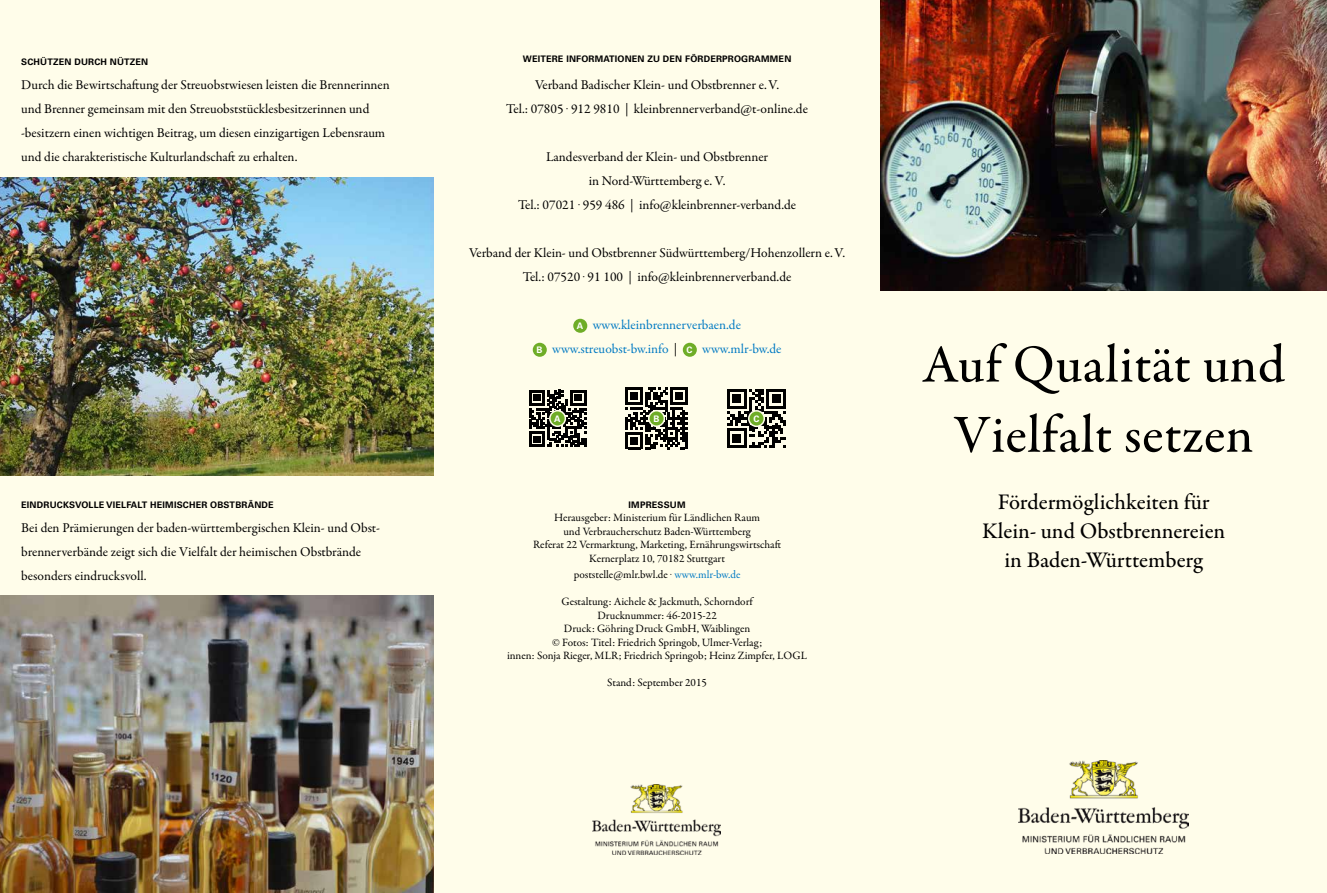
<style>
.page{position:relative;width:1327px;height:893px;background:#fffdea}
.page>*{position:absolute;margin:0;border:0;box-sizing:border-box;transform-origin:0 0}
.t1{font:500 54px/70.2px "Garamond Premr Pro";letter-spacing:.01em;color:#000;text-align:center}
.t2{font:500 22.5px/29.2px "Garamond Premr Pro";color:#000;text-align:center}
.t3{font:13.5px/24px "Garamond Premr Pro";color:#000;text-align:center}
.t4{font:13.5px/24px "Garamond Premr Pro";color:#007ac3;text-align:center}
.t5{font:11.25px/13.5px "Garamond Premr Pro";letter-spacing:-.005em;color:#000;text-align:center}
.t6{font:700 9px "Univers LT Std";letter-spacing:.02em;color:#000}
.t7{font:700 9px "Univers LT Std";color:#fff}
.s1{font-family:"Univers LT Std";font-weight:700;font-size:9px;color:#fff}
.s2{color:#000}
.s3{color:#007ac3}
</style>
<div class="page">
<img style="left:880px;top:0;width:447px;height:291px">
<img style="left:0;top:178px;width:434px;height:297px">
<img style="left:0;top:595px;width:434px;height:298px">
<div style="left:573px;top:319px;width:14px;height:14px;background:#6fad27;border-radius:50%"></div>
<div style="left:533px;top:343px;width:14px;height:14px;background:#6fad27;border-radius:50%"></div>
<div style="left:683px;top:343px;width:14px;height:14px;background:#6fad27;border-radius:50%"></div>
<img style="left:1018px;top:760px;width:170px;height:94px">
<svg style="left:625px;top:387px;width:62px;height:62px"></svg>
<div style="left:649px;top:411px;width:15px;height:15px;background:#6fad27;border-radius:50%"></div>
<div style="left:648px;top:410px;width:17px;height:17px;border:2px solid #fffdea;border-radius:50%"></div>
<svg style="left:529px;top:390px;width:57px;height:57px"></svg>
<div style="left:550px;top:411px;width:15px;height:15px;background:#6fad27;border-radius:50%"></div>
<div style="left:549px;top:410px;width:17px;height:17px;border:2px solid #fffdea;border-radius:50%"></div>
<svg style="left:727px;top:389px;width:59px;height:59px"></svg>
<div style="left:749px;top:411px;width:15px;height:15px;background:#6fad27;border-radius:50%"></div>
<div style="left:748px;top:410px;width:17px;height:17px;border:2px solid #fffdea;border-radius:50%"></div>
<img style="left:592px;top:784px;width:128px;height:71px">
<p class="t6" style="left:21px;top:57px;width:129px">SCHÜTZEN DURCH NÜTZEN</p>
<p class="t3" style="left:21px;top:73px;width:370px;text-align:left">Durch die Bewirtschaftung der Streuobstwiesen leisten die Brennerinnen und Brenner gemeinsam mit den Streuobststücklesbesitzerinnen und -besitzern einen wichtigen Beitrag, um diesen einzigartigen Lebensraum und die charakteristische Kulturlandschaft zu erhalten.</p>
<p class="t6" style="left:21px;top:500px;width:254px">EINDRUCKSVOLLE VIELFALT HEIMISCHER OBSTBRÄNDE</p>
<p class="t3" style="left:21px;top:516px;width:360px;text-align:left">Bei den Prämierungen der baden-württembergischen Klein- und Obst&shy;brennerverbände zeigt sich die Vielfalt der heimischen Obstbrände besonders eindrucksvoll.</p>
<p class="t6" style="left:523px;top:53px;width:270px">WEITERE INFORMATIONEN ZU DEN FÖRDERPROGRAMMEN</p>
<p class="t3" style="left:506px;top:73px;width:303px">Verband Badischer Klein- und Obstbrenner e.V.<br>Tel.: 07805 . 912 9810 | kleinbrennerverband@t-online.de</p>
<p class="t3" style="left:518px;top:145px;width:280px">Landesverband der Klein- und Obstbrenner<br>in Nord-Württemberg e. V.<br>Tel.: 07021 . 959 486 | info@kleinbrenner-verband.de</p>
<p class="t3" style="left:469px;top:241px;width:378px">Verband der Klein- und Obstbrenner Südwürttemberg/Hohenzollern e.V.<br>Tel.: 07520 . 91 100 | info@kleinbrennerverband.de</p>
<p class="t4" style="left:536px;top:313px;width:246px"><span class="s1">A</span> www.kleinbrennerverbaen.de<br><span class="s1">B</span> www.streuobst-bw.info <span class="s2">|</span> <span class="s1">C</span> www.mlr-bw.de</p>
<p class="t7" style="left:554px;top:413px;width:8px">A</p>
<p class="t7" style="left:653px;top:413px;width:8px">B</p>
<p class="t7" style="left:753px;top:413px;width:8px">C</p>
<p class="t6" style="left:628px;top:499px;width:58px">IMPRESSUM</p>
<p class="t5" style="left:533px;top:511px;width:249px">Herausgeber: Ministerium für Ländlichen Raum<br>und Verbraucherschutz Baden-Württemberg<br>Referat 22 Vermarktung, Marketing, Ernährungswirtschaft Kernerplatz 10, 70182 Stuttgart</p>
<p class="t5" style="left:574px;top:568px;width:168px">poststelle@mlr.bwl.de . <span class="s3">www.mlr-bw.de</span></p>
<p class="t5" style="left:507px;top:595px;width:301px">Gestaltung: Aichele &amp; Jackmuth, Schorndorf<br>Drucknummer: 46-2015-22<br>Druck: Göhring Druck GmbH, Waiblingen<br>© Fotos: Titel: Friedrich Springob, Ulmer-Verlag;<br>innen: Sonja Rieger, MLR; Friedrich Springob; Heinz Zimpfer, LOGL</p>
<p class="t5" style="left:607px;top:676px;width:101px">Stand: September 2015</p>
<h1 class="t1" style="left:922px;top:331px;width:364px">Auf Qualität und<br>Vielfalt setzen</h1>
<h2 class="t2" style="left:982px;top:487px;width:245px">Fördermöglichkeiten für<br>Klein- und Obstbrennereien in Baden-Württemberg</h2>
</div>
